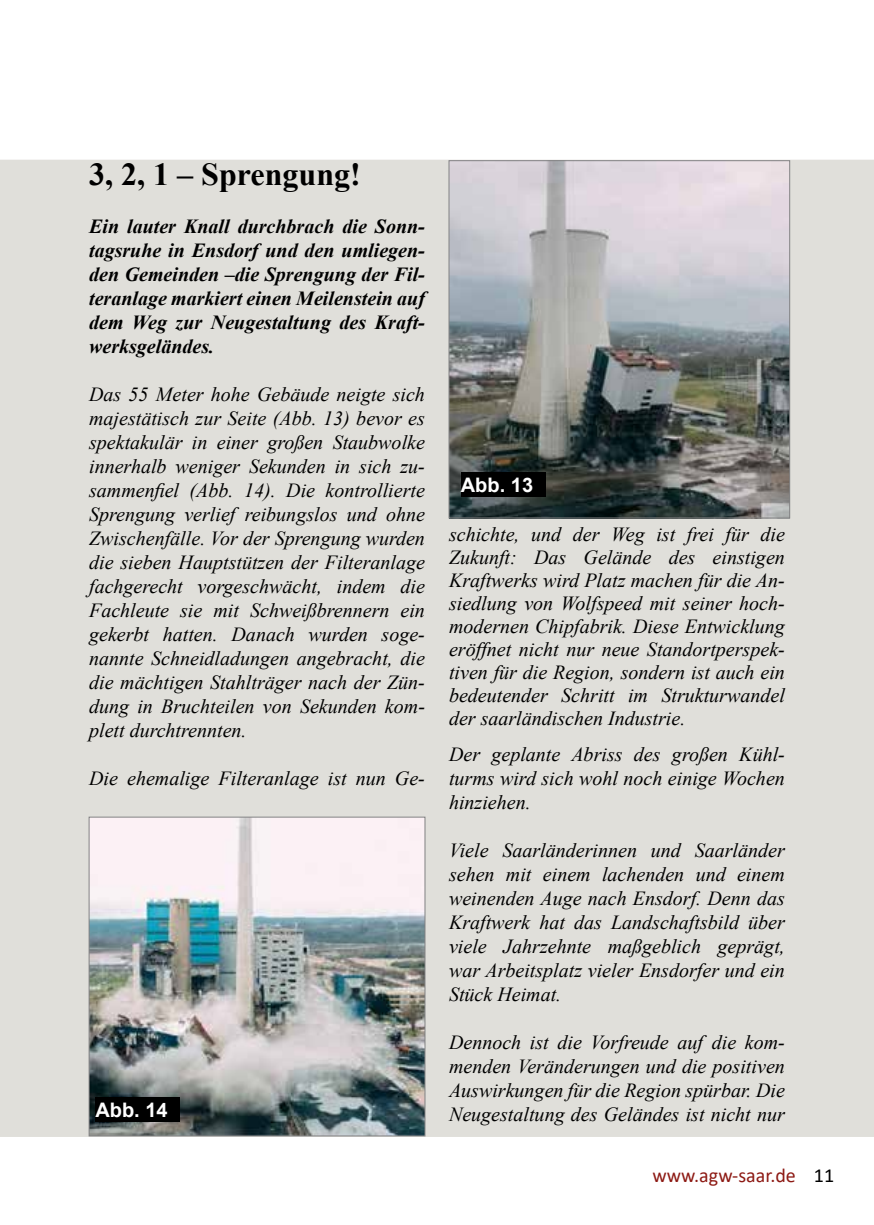
<style>
.page{position:relative;width:874px;height:1225px;background:#fff}
.page>*{position:absolute;margin:0;border:0;box-sizing:border-box;transform-origin:0 0}
.t1{font:700 32px "Times New Roman";color:#000}
.t2{font:italic 20px/24px "Times New Roman";color:#000;text-align:justify}
.t3{font:italic 700 20px/24px "Times New Roman";color:#000;text-align:justify}
.t4{font:20px "Calibri";color:#8d1a14}
.t5{font:700 20px "Arial";color:#fff}
.s1{color:#000}
</style>
<div class="page">
<div style="left:0;top:160px;width:873px;height:977px;background:#e0dfda"></div>
<img style="left:450px;top:162px;width:337px;height:354px">
<div style="left:448px;top:160px;width:341px;height:358px;border:1px solid #828283"></div>
<img style="left:91px;top:818px;width:332px;height:316px">
<div style="left:89px;top:816px;width:336px;height:320px;border:1px solid #828283"></div>
<div style="left:460px;top:472px;width:85px;height:25px;background:#000"></div>
<div style="left:95px;top:1097px;width:85px;height:25px;background:#000"></div>
<h1 class="t1" style="left:89px;top:151px;width:273px">3, 2, 1 – Sprengung!</h1>
<p class="t3" style="left:89px;top:214px;width:337px">Ein lauter Knall durchbrach die Sonn&shy;tagsruhe in Ensdorf und den umliegen&shy;den Gemeinden –die Sprengung der Fil&shy;teranlage markiert einen Meilenstein auf dem Weg zur Neugestaltung des Kraft&shy;werksgeländes.</p>
<p class="t2" style="left:89px;top:382px;width:337px">Das 55 Meter hohe Gebäude neigte sich majestätisch zur Seite (Abb. 13) bevor es spektakulär in einer großen Staubwolke innerhalb weniger Sekunden in sich zu&shy;sammenfiel (Abb. 14). Die kontrollierte Sprengung verlief reibungslos und ohne Zwischenfälle. Vor der Sprengung wurden die sieben Hauptstützen der Filteranlage fachgerecht vorgeschwächt, indem die Fachleute sie mit Schweißbrennern ein gekerbt hatten. Danach wurden soge&shy;nannte Schneidladungen angebracht, die die mächtigen Stahlträger nach der Zün&shy;dung in Bruchteilen von Sekunden kom&shy;plett durchtrennten.</p>
<p class="t2" style="left:89px;top:766px;width:337px">Die ehemalige Filteranlage ist nun Ge-</p>
<p class="t5" style="left:95px;top:1096px;width:74px">Abb. 14</p>
<p class="t5" style="left:460px;top:471px;width:74px">Abb. 13</p>
<p class="t2" style="left:449px;top:522px;width:337px;line-height:23px">schichte, und der Weg ist frei für die Zukunft: Das Gelände des einstigen Kraftwerks wird Platz machen für die An&shy;siedlung von Wolfspeed mit seiner hoch&shy;modernen Chipfabrik. Diese Entwicklung eröffnet nicht nur neue Standortperspek&shy;tiven für die Region, sondern ist auch ein bedeutender Schritt im Strukturwandel der saarländischen Industrie.</p>
<p class="t2" style="left:449px;top:742px;width:337px">Der geplante Abriss des großen Kühl&shy;turms wird sich wohl noch einige Wochen hinziehen.</p>
<p class="t2" style="left:449px;top:838px;width:337px">Viele Saarländerinnen und Saarländer sehen mit einem lachenden und einem weinenden Auge nach Ensdorf. Denn das Kraftwerk hat das Landschaftsbild über viele Jahrzehnte maßgeblich geprägt, war Arbeitsplatz vieler Ensdorfer und ein Stück Heimat.</p>
<p class="t2" style="left:449px;top:1030px;width:337px">Dennoch ist die Vorfreude auf die kom&shy;menden Veränderungen und die positiven Auswirkungen für die Region spürbar. Die Neugestaltung des Geländes ist nicht nur</p>
<p class="t4" style="left:652px;top:1161px;width:183px">www.agw-saar.de <span class="s1">11</span></p>
</div>
